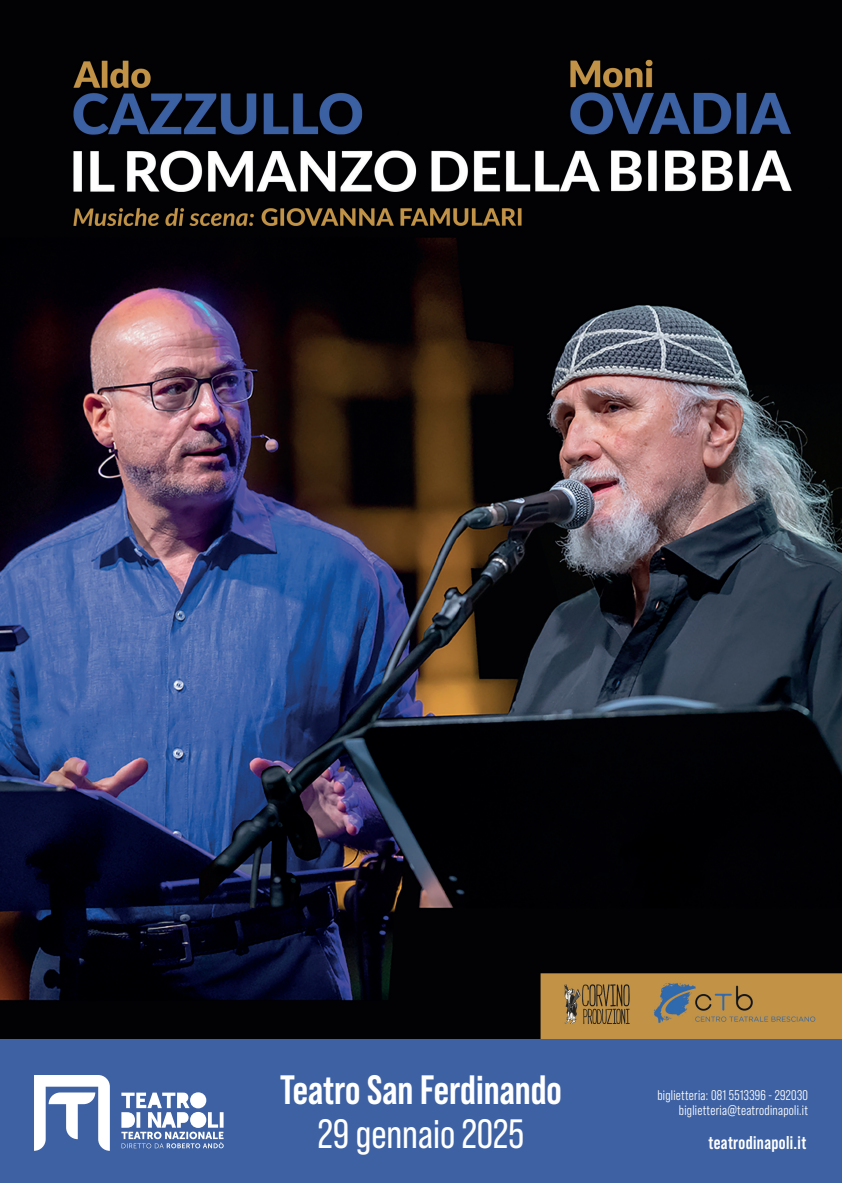
<style>
.page{position:relative;width:842px;height:1183px;background:#fff}
.page>*{position:absolute;margin:0;border:0;box-sizing:border-box;transform-origin:0 0}
.t1{font:700 40.89px "Bebas Neue Pro";color:#fff}
.t2{font:40.89px "Bebas Neue Pro";color:#fff}
.t3{font:700 18.54px "Bebas Neue Pro";letter-spacing:.02em;color:#fff}
.t4{font:14.01px/15.1px "Bebas Neue Pro Middle";letter-spacing:.02em;color:#fff;text-align:right}
</style>
<div class="page">
<img style="left:0;top:0;width:842px;height:1039px">
<div style="left:0;top:1039px;width:842px;height:143px;background:#3d61a3"></div>
<svg style="left:34px;top:1075px;width:190px;height:75px"></svg>
<h1 class="t1" style="left:280px;top:1065px;width:283px">Teatro San Ferdinando</h1>
<h1 class="t2" style="left:318px;top:1110px;width:207px">29 gennaio 2025</h1>
<p class="t4" style="left:657px;top:1087px;width:152px">biglietteria: 081 5513396 - 292030 biglietteria@teatrodinapoli.it</p>
<h2 class="t3" style="left:708px;top:1131px;width:99px">teatrodinapoli.it</h2>
</div>
